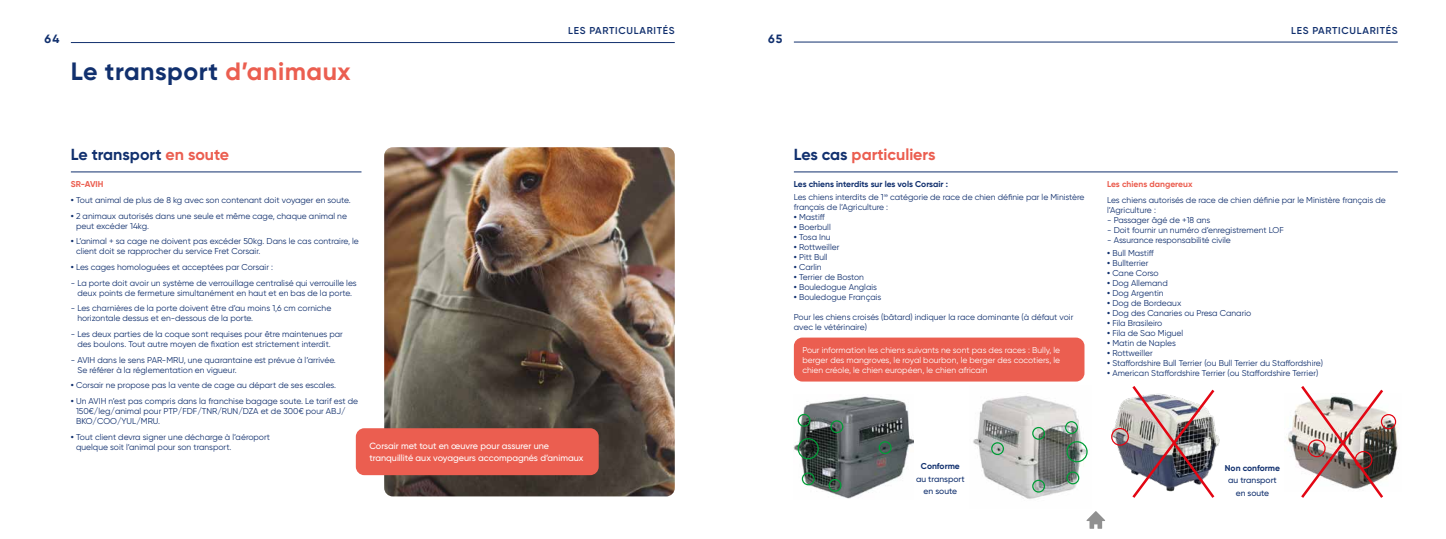
<style>
.page{position:relative;width:1446px;height:539px;background:#fff}
.page>*{position:absolute;margin:0;border:0;box-sizing:border-box;transform-origin:0 0}
.t1{font:700 25px "Gilroy";letter-spacing:.02em;color:#11306e}
.t2{font:700 16px "Gilroy";color:#eb5e50}
.t3{font:700 16px "Gilroy";color:#11306e}
.t4{font:700 12px "Gilroy";color:#11306e}
.t5{font:600 10px "Gilroy";letter-spacing:.07em;color:#11306e}
.t6{font:500 9px/12px "Gilroy";color:#fff}
.t7{font:8.5px/10px "Gilroy";color:#11306e}
.t8{font:8.5px/10px "Gilroy";color:#fff;text-align:justify}
.t9{font:500 8.5px/12.8px "Gilroy";color:#11306e;text-align:center}
.t10{font:700 8.5px "Gilroy";color:#eb5e50}
.t11{font:700 8.5px "Gilroy";color:#11306e}
.s1{color:#eb5e50}
.s2{font-weight:700}
.s3{color:#11306e}
</style>
<div class="page">
<hr style="left:71px;top:42px;width:604px;height:1px;background:#11306e">
<hr style="left:794px;top:42px;width:603px;height:1px;background:#11306e">
<svg style="left:1086px;top:511px;width:19px;height:17px"></svg>
<img style="left:384px;top:147px;width:291px;height:349px">
<hr style="left:794px;top:172px;width:603px;height:1px;background:#11306e">
<img style="left:794px;top:396px;width:120px;height:103px">
<div style="left:797px;top:438px;width:22px;height:21px;border:1px solid #009d37;border-radius:50%"></div>
<div style="left:879px;top:441px;width:12px;height:13px;border:1px solid #009d37;border-radius:50%"></div>
<div style="left:830px;top:420px;width:13px;height:13px;border:1px solid #009d37;border-radius:50%"></div>
<div style="left:797px;top:414px;width:13px;height:12px;border:1px solid #009d37;border-radius:50%"></div>
<div style="left:802px;top:472px;width:13px;height:13px;border:1px solid #009d37;border-radius:50%"></div>
<div style="left:828px;top:479px;width:13px;height:12px;border:1px solid #009d37;border-radius:50%"></div>
<img style="left:973px;top:395px;width:115px;height:104px">
<div style="left:1066px;top:441px;width:21px;height:21px;border:1px solid #009d37;border-radius:50%"></div>
<div style="left:1065px;top:421px;width:13px;height:13px;border:1px solid #009d37;border-radius:50%"></div>
<div style="left:1032px;top:427px;width:13px;height:12px;border:1px solid #009d37;border-radius:50%"></div>
<div style="left:991px;top:442px;width:13px;height:13px;border:1px solid #009d37;border-radius:50%"></div>
<div style="left:1032px;top:479px;width:13px;height:13px;border:1px solid #009d37;border-radius:50%"></div>
<div style="left:1066px;top:471px;width:13px;height:13px;border:1px solid #009d37;border-radius:50%"></div>
<img style="left:1111px;top:398px;width:109px;height:72px">
<div style="left:1111px;top:428px;width:18px;height:17px;border:1px solid #e30613;border-radius:50%"></div>
<img style="left:1130px;top:386px;width:87px;height:112px">
<img style="left:1288px;top:406px;width:110px;height:72px">
<div style="left:1381px;top:414px;width:15px;height:15px;border:1px solid #e30613;border-radius:50%"></div>
<svg style="left:1298px;top:386px;width:87px;height:112px"></svg>
<div style="left:356px;top:428px;width:243px;height:47px;background:#eb5e50;border-radius:9px"></div>
<div style="left:794px;top:337px;width:290px;height:44px;background:#eb5e50;border-radius:9px"></div>
<hr style="left:71px;top:172px;width:290px;height:1px;background:#11306e">
<p class="t5" style="left:568px;top:24px;width:108px">LES PARTICULARITÉS</p>
<p class="t5" style="left:1291px;top:24px;width:108px">LES PARTICULARITÉS</p>
<h3 class="t4" style="left:45px;top:31px;width:16px">64</h3>
<h3 class="t4" style="left:768px;top:31px;width:16px">65</h3>
<h1 class="t1" style="left:71px;top:55px;width:281px">Le transport <span class="s1">d’animaux</span></h1>
<h2 class="t3" style="left:71px;top:145px;width:160px">Le transport <span class="s1">en soute</span></h2>
<p class="t10" style="left:71px;top:179px;width:34px">SR-AVIH</p>
<p class="t7" style="left:71px;top:195px;width:281px"><span class="s2">•</span> Tout animal de plus de 8 kg avec son contenant doit voyager en soute.</p>
<p class="t7" style="left:76px;top:210px;width:272px;text-indent:-5px"><span class="s2">•</span> 2 animaux autorisés dans une seule et même cage, chaque animal ne peut excéder 14kg.</p>
<p class="t7" style="left:76px;top:236px;width:284px;text-indent:-5px"><span class="s2">•</span> L’animal + sa cage ne doivent pas excéder 50kg. Dans le cas contraire, le client doit se rapprocher du service Fret Corsair.</p>
<p class="t7" style="left:71px;top:262px;width:204px"><span class="s2">•</span> Les cages homologuées et acceptées par Corsair :</p>
<p class="t7" style="left:71px;top:277px;width:287px;text-align:center">- La porte doit avoir un système de verrouillage centralisé qui verrouille les deux points de fermeture simultanément en haut et en bas de la porte.</p>
<p class="t7" style="left:77px;top:303px;width:255px;text-indent:-7px">- Les charnières de la porte doivent être d’au moins 1,6 cm corniche horizontale dessus et en-dessous de la porte.</p>
<p class="t7" style="left:77px;top:329px;width:267px;text-indent:-7px">- Les deux parties de la coque sont requises pour être maintenues par des boulons. Tout autre moyen de fixation est strictement interdit.</p>
<p class="t7" style="left:77px;top:354px;width:260px;text-indent:-7px">- AVIH dans le sens PAR-MRU, une quarantaine est prévue à l’arrivée.<br>Se référer à la réglementation en vigueur.</p>
<p class="t7" style="left:71px;top:380px;width:267px"><span class="s2">•</span> Corsair ne propose pas la vente de cage au départ de ses escales.</p>
<p class="t7" style="left:76px;top:396px;width:283px;text-indent:-5px"><span class="s2">•</span> Un AVIH n’est pas compris dans la franchise bagage soute. Le tarif est de<br>150€/leg/animal pour PTP/FDF/TNR/RUN/DZA et de 300€ pour ABJ/<br>BKO/COO/YUL/MRU.</p>
<p class="t7" style="left:76px;top:431px;width:195px;text-indent:-5px"><span class="s2">•</span> Tout client devra signer une décharge à l’aéroport quelque soit l’animal pour son transport.</p>
<p class="t6" style="left:369px;top:439px;width:216px">Corsair met tout en œuvre pour assurer une tranquillité aux voyageurs accompagnés d’animaux</p>
<h2 class="t2" style="left:794px;top:145px;width:143px"><span class="s3">Les cas</span> particuliers</h2>
<p class="t7" style="left:794px;top:178px;width:292px;line-height:12.8px"><span class="s2">Les chiens interdits sur les vols Corsair :<br></span>Les chiens interdits de 1<sup>re</sup> catégorie de race de chien définie par le Ministère</p>
<p class="t7" style="left:794px;top:202px;width:96px">français de l’Agriculture :</p>
<p class="t7" style="left:794px;top:212px;width:33px"><span class="s2">•</span> Mastiff</p>
<p class="t7" style="left:794px;top:222px;width:38px"><span class="s2">•</span> Boerbull</p>
<p class="t7" style="left:794px;top:232px;width:38px"><span class="s2">•</span> Tosa Inu</p>
<p class="t7" style="left:794px;top:242px;width:47px"><span class="s2">•</span> Rottweiller</p>
<p class="t7" style="left:794px;top:252px;width:35px"><span class="s2">•</span> Pitt Bull</p>
<p class="t7" style="left:794px;top:262px;width:29px"><span class="s2">•</span> Carlin</p>
<p class="t7" style="left:794px;top:272px;width:72px"><span class="s2">•</span> Terrier de Boston</p>
<p class="t7" style="left:794px;top:282px;width:85px"><span class="s2">•</span> Bouledogue Anglais</p>
<p class="t7" style="left:794px;top:292px;width:89px"><span class="s2">•</span> Bouledogue Français</p>
<p class="t7" style="left:794px;top:312px;width:281px">Pour les chiens croisés (bâtard) indiquer la race dominante (à défaut voir avec le vétérinaire)</p>
<p class="t8" style="left:802px;top:345px;width:259px">Pour information les chiens suivants ne sont pas des races : Bully, le berger des mangroves, le royal bourbon, le berger des cocotiers, le chien créole, le chien européen, le chien africain</p>
<p class="t10" style="left:1107px;top:179px;width:87px">Les chiens dangereux</p>
<p class="t7" style="left:1107px;top:195px;width:280px">Les chiens autorisés de race de chien définie par le Ministère français de l’Agriculture :</p>
<p class="t7" style="left:1107px;top:215px;width:105px">- Passager âgé de +18 ans</p>
<p class="t7" style="left:1107px;top:225px;width:178px">- Doit fournir un numéro d’enregistrement LOF</p>
<p class="t7" style="left:1107px;top:235px;width:125px">- Assurance responsabilité civile</p>
<p class="t7" style="left:1107px;top:248px;width:48px"><span class="s2">•</span> Bull Mastiff</p>
<p class="t7" style="left:1107px;top:258px;width:43px"><span class="s2">•</span> Bullterrier</p>
<p class="t7" style="left:1107px;top:268px;width:53px"><span class="s2">•</span> Cane Corso</p>
<p class="t7" style="left:1107px;top:278px;width:62px"><span class="s2">•</span> Dog Allemand</p>
<p class="t7" style="left:1107px;top:288px;width:58px"><span class="s2">•</span> Dog Argentin</p>
<p class="t7" style="left:1107px;top:298px;width:76px"><span class="s2">•</span> Dog de Bordeaux</p>
<p class="t7" style="left:1107px;top:308px;width:146px"><span class="s2">•</span> Dog des Canaries ou Presa Canario</p>
<p class="t7" style="left:1107px;top:318px;width:57px"><span class="s2">•</span> Fila Brasileiro</p>
<p class="t7" style="left:1107px;top:328px;width:78px"><span class="s2">•</span> Fila de Sao Miguel</p>
<p class="t7" style="left:1107px;top:338px;width:70px"><span class="s2">•</span> Matin de Naples</p>
<p class="t7" style="left:1107px;top:348px;width:47px"><span class="s2">•</span> Rottweiller</p>
<p class="t7" style="left:1107px;top:358px;width:217px"><span class="s2">•</span> Staffordshire Bull Terrier (ou Bull Terrier du Staffordshire)</p>
<p class="t7" style="left:1107px;top:368px;width:213px"><span class="s2">•</span> American Staffordshire Terrier (ou Staffordshire Terrier)</p>
<p class="t11" style="left:921px;top:460px;width:40px">Conforme</p>
<p class="t9" style="left:916px;top:472px;width:50px">au transport en soute</p>
<p class="t11" style="left:1225px;top:462px;width:57px">Non conforme</p>
<p class="t9" style="left:1228px;top:474px;width:50px">au transport en soute</p>
</div>
